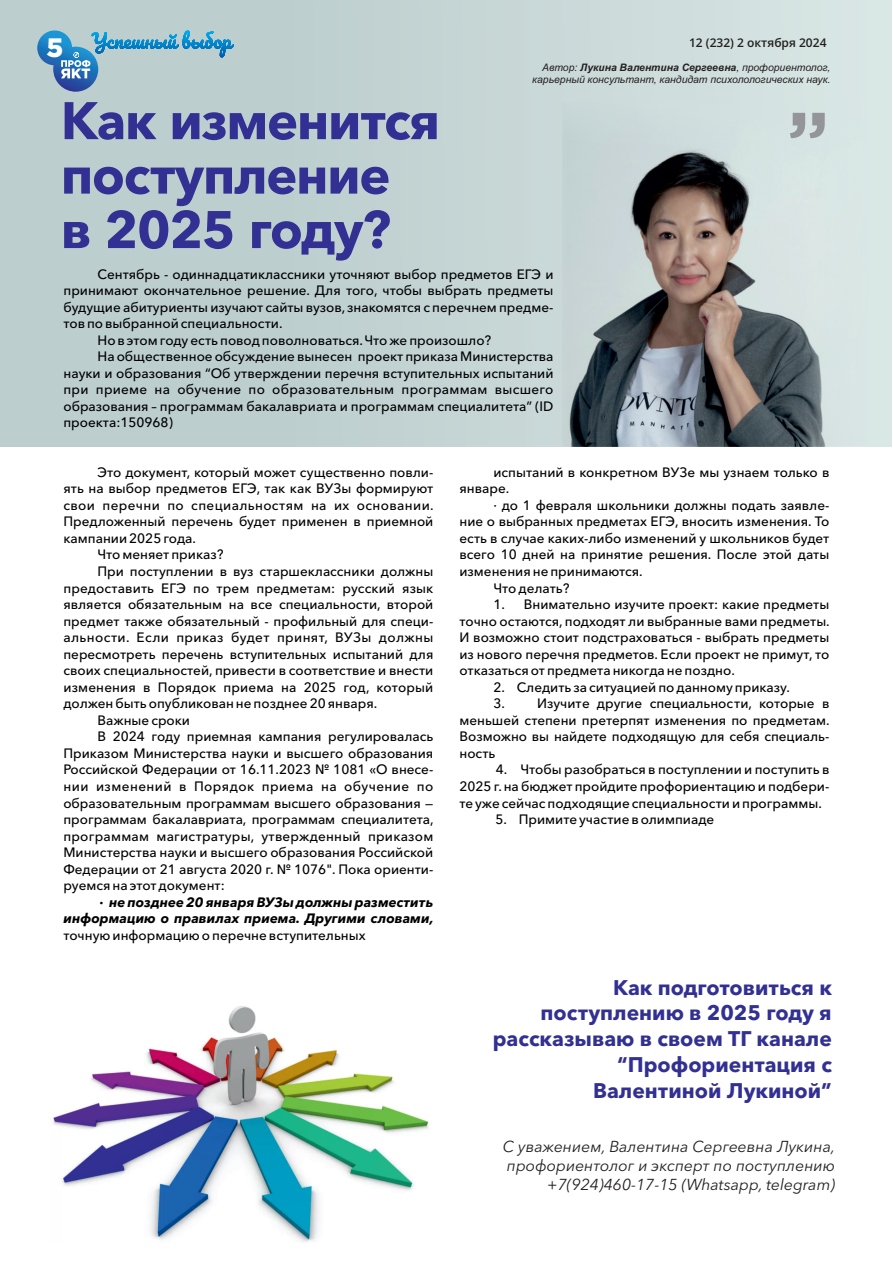
<style>
.page{position:relative;width:893px;height:1263px;background:#fff}
.page>*{position:absolute;margin:0;border:0;box-sizing:border-box;transform-origin:0 0}
.t1{font:700 78.75px "Gotham Pro";color:#939598}
.t2{font:700 52.35px/54.4px "Avenir Next Cyr";letter-spacing:-.025em;color:#323092}
.t3{font:900 26.55px "Gotham Pro";color:#fff}
.t4{font:700 21px/25.8px "Avenir Next Cyr";color:#323092;text-align:right}
.t5{font:italic 15.75px/19.4px "Avenir Next Cyr";color:#231f20;text-align:right}
.t6{font:500 13.5px/16.5px "Avenir Next Cyr";color:#000002;text-align:justify}
.t7{font:500 13.5px "Avenir Next Cyr";letter-spacing:.02em;color:#000002}
.t8{font:500 13.5px "Avenir Next Cyr";letter-spacing:.03em;color:#000002}
.t9{font:italic 700 13.5px/16.5px "Avenir Next Cyr";color:#000002;text-align:right}
.t10{font:500 13.5px "Avenir Next Cyr";letter-spacing:.035em;color:#000002}
.t11{font:600 12px "Open Sans";color:#231f20}
.t12{font:italic 10.35px/11.6px "Arial";color:#231f20;text-align:right}
.s1{font-weight:700}
</style>
<div class="page">
<img style="left:52px;top:1006px;width:377px;height:237px">
<div style="left:0;top:0;width:892px;height:447px;background:linear-gradient(to right,#b7c9ca,#d7e4e2)"></div>
<img style="left:562px;top:103px;width:306px;height:344px">
<svg style="left:37px;top:30px;width:197px;height:62px;background:#90b8cc"></svg>
<h3 class="t3" style="left:46px;top:36px;width:18px">5</h3>
<h2 class="t2" style="left:61px;top:99px;width:381px">Как изменится поступление<br>в 2025 году?</h2>
<p class="t11" style="left:689px;top:38px;width:139px">12 (232) 2 октября 2024</p>
<p class="t12" style="left:532px;top:63px;width:300px">Автор: <span class="s1">Лукина Валентина Сергеевна</span>, профориентолог, карьерный консультант, кандидат психолологических наук.</p>
<h1 class="t1" style="left:787px;top:110px;width:43px">”</h1>
<p class="t6" style="left:97px;top:267px;width:457px">Сентябрь - одиннадцатиклассники уточняют выбор предметов ЕГЭ и</p>
<p class="t6" style="left:63px;top:283px;width:492px">принимают окончательное решение. Для того, чтобы выбрать предметы</p>
<p class="t6" style="left:63px;top:300px;width:492px">будущие абитуриенты изучают сайты вузов, знакомятся с перечнем предме-</p>
<p class="t6" style="left:63px;top:317px;width:221px">тов по выбранной специальности.</p>
<p class="t6" style="left:97px;top:333px;width:395px">Но в этом году есть повод поволноваться.Что же произошло?</p>
<p class="t6" style="left:97px;top:350px;width:457px">На общественное обсуждение вынесен проект приказа Министерства</p>
<p class="t6" style="left:63px;top:366px;width:491px">науки и образования “Об утверждении перечня вступительных испытаний</p>
<p class="t7" style="left:63px;top:384px;width:491px">при приеме на обучение по образовательным программам высшего</p>
<p class="t6" style="left:63px;top:399px;width:492px">образования – программам бакалавриата и программам специалитета” (ID</p>
<p class="t6" style="left:63px;top:416px;width:111px">проекта:150968)</p>
<p class="t6" style="left:97px;top:465px;width:337px">Это документ, который может существенно повли-</p>
<p class="t6" style="left:63px;top:482px;width:371px">ять на выбор предметов ЕГЭ, так как ВУЗы формируют</p>
<p class="t8" style="left:63px;top:500px;width:372px">свои перечни по специальностям на их основании.</p>
<p class="t6" style="left:63px;top:515px;width:371px">Предложенный перечень будет применен в приемной</p>
<p class="t6" style="left:63px;top:531px;width:134px">кампании 2025 года.</p>
<p class="t6" style="left:97px;top:548px;width:128px">Что меняет приказ?</p>
<p class="t6" style="left:97px;top:564px;width:337px">При поступлении в вуз старшеклассники должны</p>
<p class="t6" style="left:63px;top:581px;width:371px">предоставить ЕГЭ по трем предметам: русский язык</p>
<p class="t6" style="left:63px;top:597px;width:371px">является обязательным на все специальности, второй</p>
<p class="t6" style="left:63px;top:614px;width:371px">предмет также обязательный - профильный для специ-</p>
<p class="t8" style="left:63px;top:632px;width:371px">альности. Если приказ будет принят, ВУЗы должны</p>
<p class="t6" style="left:63px;top:647px;width:371px">пересмотреть перечень вступительных испытаний для</p>
<p class="t6" style="left:63px;top:663px;width:371px">своих специальностей, привести в соответствие и внести</p>
<p class="t6" style="left:63px;top:680px;width:371px">изменения в Порядок приема на 2025 год, который</p>
<p class="t6" style="left:63px;top:697px;width:315px">должен быть опубликован не позднее 20 января.</p>
<p class="t6" style="left:97px;top:713px;width:94px">Важные сроки</p>
<p class="t6" style="left:97px;top:730px;width:337px">В 2024 году приемная кампания регулировалась</p>
<p class="t6" style="left:63px;top:746px;width:371px">Приказом Министерства науки и высшего образования</p>
<p class="t6" style="left:63px;top:763px;width:371px">Российской Федерации от 16.11.2023 № 1081 «О внесе-</p>
<p class="t10" style="left:63px;top:781px;width:371px">нии изменений в Порядок приема на обучение по</p>
<p class="t6" style="left:63px;top:796px;width:371px">образовательным программам высшего образования —</p>
<p class="t6" style="left:63px;top:812px;width:372px">программам бакалавриата, программам специалитета,</p>
<p class="t7" style="left:63px;top:830px;width:371px">программам магистратуры, утвержденный приказом</p>
<p class="t6" style="left:63px;top:845px;width:371px">Министерства науки и высшего образования Российской</p>
<p class="t6" style="left:63px;top:862px;width:372px">Федерации от 21 августа 2020 г. № 1076". Пока ориенти-</p>
<p class="t6" style="left:63px;top:878px;width:163px">руемся на этот документ:</p>
<p class="t9" style="left:63px;top:895px;width:372px">· не позднее 20 января ВУЗы должны разместить информацию о правилах приема. Другими словами,</p>
<p class="t6" style="left:63px;top:928px;width:304px">точную информацию о перечне вступительных</p>
<p class="t6" style="left:459px;top:465px;width:371px;text-indent:34px">испытаний в конкретном ВУЗе мы узнаем только в январе.</p>
<p class="t6" style="left:493px;top:498px;width:337px">· до 1 февраля школьники должны подать заявле-</p>
<p class="t6" style="left:459px;top:515px;width:371px">ние о выбранных предметах ЕГЭ, вносить изменения. То</p>
<p class="t6" style="left:459px;top:531px;width:371px">есть в случае каких-либо изменений у школьников будет</p>
<p class="t6" style="left:459px;top:548px;width:371px">всего 10 дней на принятие решения. После этой даты</p>
<p class="t6" style="left:459px;top:564px;width:185px">изменения не принимаются.</p>
<p class="t6" style="left:493px;top:581px;width:78px">Что делать?</p>
<p class="t6" style="left:459px;top:597px;width:372px;text-indent:34px">1. Внимательно изучите проект: какие предметы точно остаются, подходят ли выбранные вами предметы.<br>И возможно стоит подстраховаться - выбрать предметы из нового перечня предметов. Если проект не примут, то отказаться от предмета никогда не поздно.</p>
<p class="t6" style="left:493px;top:680px;width:298px">2. Следить за ситуацией по данному приказу.</p>
<p class="t6" style="left:459px;top:697px;width:372px;text-indent:34px">3. Изучите другие специальности, которые в меньшей степени претерпят изменения по предметам.<br>Возможно вы найдете подходящую для себя специаль&shy;ность</p>
<p class="t6" style="left:459px;top:763px;width:371px;text-indent:36px">4. Чтобы разобраться в поступлении и поступить в 2025 г.на бюджет пройдите профориентацию и подбери&shy;те уже сейчас подходящие специальности и программы.</p>
<p class="t6" style="left:495px;top:812px;width:220px">5. Примите участие в олимпиаде</p>
<h3 class="t4" style="left:493px;top:976px;width:341px">Как подготовиться к поступлению в 2025 году я рассказываю в своем ТГ канале “Профориентация с<br>Валентиной Лукиной”</h3>
<p class="t5" style="left:503px;top:1138px;width:334px">С уважением, Валентина Сергеевна Лукина, профориентолог и эксперт по поступлению +7(924)460-17-15 (Whatsapp, telegram)</p>
</div>
